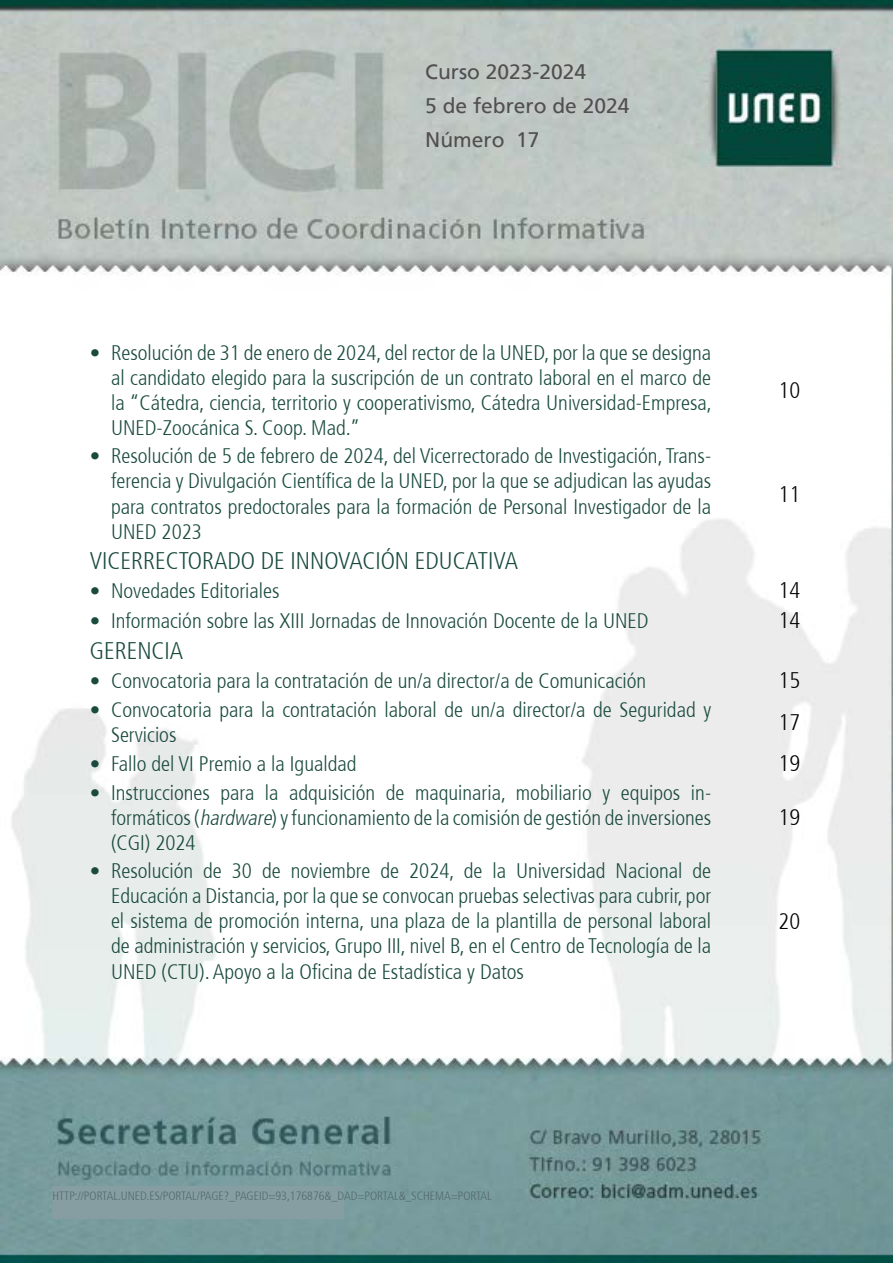
<style>
.page{position:relative;width:893px;height:1263px;background:#fff}
.page>*{position:absolute;margin:0;border:0;box-sizing:border-box;transform-origin:0 0}
.t1{font:300 condensed 24px "Frutiger 47";color:#194a3d}
.t2{font:300 condensed 22.5px "Frutiger 47";color:#000}
.t3{font:300 condensed 21px/25.2px "Frutiger 47";color:#194a3d;text-align:justify}
.t4{font:21px/33.8px "Frutiger";color:#514f50}
.t5{font:300 condensed 12px "Frutiger 47";color:#51696b}
.s1{font-style:italic}
</style>
<div class="page">
<img style="left:0;top:0;width:892px;height:1263px">
<div style="left:52px;top:1186px;width:292px;height:33px;background:#869ea2"></div>
<p class="t4" style="left:425px;top:55px;width:206px">Curso 2023-2024<br>5 de febrero de 2024<br>Número 17</p>
<p class="t3" style="left:111px;top:340px;width:602px;text-indent:-21px">• Resolución de 31 de enero de 2024, del rector de la UNED, por la que se designa al candidato elegido para la suscripción de un contrato laboral en el marco de la “Cátedra, ciencia, territorio y cooperativismo, Cátedra Universidad-Empresa, UNED-Zoocánica S. Coop. Mad.”</p>
<p class="t3" style="left:111px;top:444px;width:602px;text-indent:-21px">• Resolución de 5 de febrero de 2024, del Vicerrectorado de Investigación, Trans&shy;ferencia y Divulgación Científica de la UNED, por la que se adjudican las ayudas para contratos predoctorales para la formación de Personal Investigador de la UNED 2023</p>
<p class="t2" style="left:779px;top:378px;width:23px">10</p>
<p class="t2" style="left:779px;top:481px;width:23px">11</p>
<p class="t1" style="left:90px;top:547px;width:430px">VICERRECTORADO DE INNOVACIÓN EDUCATIVA</p>
<p class="t3" style="left:90px;top:578px;width:191px">• Novedades Editoriales</p>
<p class="t2" style="left:779px;top:578px;width:23px">14</p>
<p class="t3" style="left:90px;top:608px;width:560px">• Información sobre las XIII Jornadas de Innovación Docente de la UNED</p>
<p class="t2" style="left:779px;top:608px;width:23px">14</p>
<p class="t1" style="left:90px;top:637px;width:95px">GERENCIA</p>
<p class="t3" style="left:90px;top:668px;width:558px">• Convocatoria para la contratación de un/a director/a de Comunicación</p>
<p class="t2" style="left:779px;top:668px;width:23px">15</p>
<p class="t3" style="left:111px;top:697px;width:602px;text-indent:-21px">• Convocatoria para la contratación laboral de un/a director/a de Seguridad y<br>Servicios</p>
<p class="t2" style="left:779px;top:709px;width:23px">17</p>
<p class="t3" style="left:90px;top:751px;width:268px">• Fallo del VI Premio a la Igualdad</p>
<p class="t2" style="left:779px;top:751px;width:23px">19</p>
<p class="t3" style="left:111px;top:780px;width:602px;text-indent:-21px">• Instrucciones para la adquisición de maquinaria, mobiliario y equipos in&shy;formáticos (<span class="s1">hardware</span>) y funcionamiento de la comisión de gestión de inversiones (CGI) 2024</p>
<p class="t2" style="left:779px;top:805px;width:23px">19</p>
<p class="t3" style="left:111px;top:858px;width:602px;text-indent:-21px">• Resolución de 30 de noviembre de 2024, de la Universidad Nacional de Educación a Distancia, por la que se convocan pruebas selectivas para cubrir, por el sistema de promoción interna, una plaza de la plantilla de personal laboral de administración y servicios, Grupo III, nivel B, en el Centro de Tecnología de la UNED (CTU). Apoyo a la Oficina de Estadística y Datos</p>
<p class="t2" style="left:779px;top:908px;width:23px">20</p>
<p class="t5" style="left:52px;top:1189px;width:441px">HTTP://PORTAL.UNED.ES/PORTAL/PAGE?_PAGEID=93,176876&amp;_DAD=PORTAL&amp;_SCHEMA=PORTAL</p>
</div>
